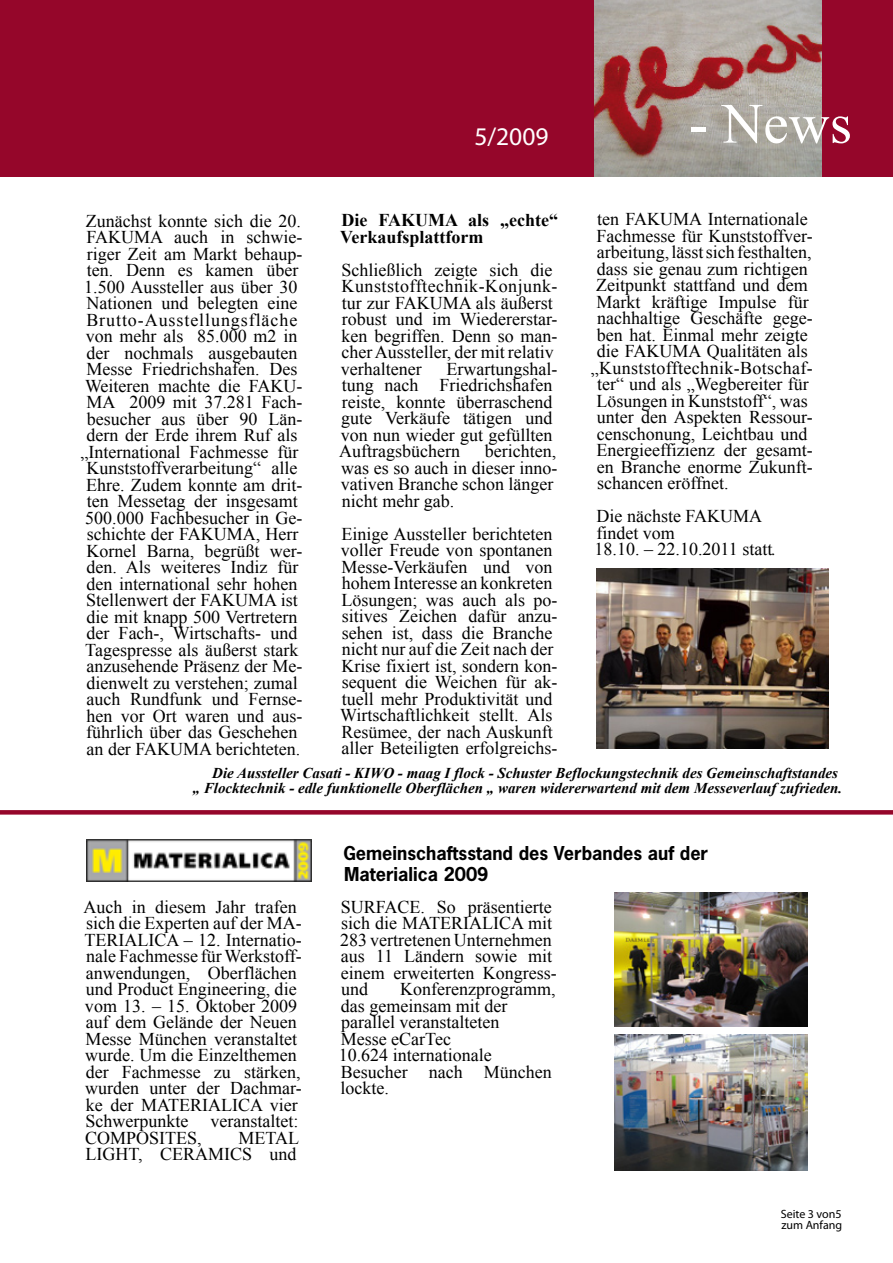
<style>
.page{position:relative;width:893px;height:1263px;background:#fff}
.page>*{position:absolute;margin:0;border:0;box-sizing:border-box;transform-origin:0 0}
.t1{font:57px "Times New Roman";color:#fff}
.t2{font:25.5px "Myriad Pro";color:#fff}
.t3{font:18px/16.5px "Times New Roman";color:#000}
.t4{font:700 18px/21px "News Gothic Std";color:#000}
.t5{font:700 18px/16.5px "Times New Roman";color:#000}
.t6{font:18px "Times New Roman";letter-spacing:.02em;color:#000}
.t7{font:italic 700 15px/15px "Times New Roman";color:#000;text-align:right}
.t8{font:12px/10.4px "Myriad Pro";color:#000}
.s1{font-weight:700;font-style:italic;font-size:12px}
</style>
<div class="page">
<div style="left:0;top:0;width:893px;height:176px;background:#95062a"></div>
<img style="left:594px;top:0;width:228px;height:176px">
<img style="left:596px;top:569px;width:232px;height:180px">
<svg style="left:0;top:810px;width:893px;height:4px;background:#970c2f"></svg>
<img style="left:86px;top:839px;width:225px;height:42px">
<img style="left:615px;top:893px;width:193px;height:133px">
<img style="left:615px;top:1035px;width:193px;height:135px">
<h2 class="t2" style="left:474px;top:121px;width:76px">5/2009</h2>
<p class="t3" style="left:81px;top:212px;width:223px;text-align:center">Zunächst konnte sich die 20.<br>FAKUMA auch in schwie&shy;riger Zeit am Markt behaup&shy;ten. Denn es kamen über<br>1.500 Aussteller aus über 30<br>Nationen und belegten eine<br>Brutto-Ausstellungsfläche von mehr als 85.000 m2 in der nochmals ausgebauten<br>Messe Friedrichshafen. Des<br>Weiteren machte die FAKU-<br>MA 2009 mit 37.281 Fach&shy;besucher aus über 90 Län&shy;dern der Erde ihrem Ruf als „International Fachmesse für<br>Kunststoffverarbeitung“ alle<br>Ehre. Zudem konnte am drit&shy;ten Messetag der insgesamt<br>500.000 Fachbesucher in Ge&shy;schichte der FAKUMA, Herr<br>Kornel Barna, begrüßt wer&shy;den. Als weiteres Indiz für den international sehr hohen<br>Stellenwert der FAKUMA ist die mit knapp 500 Vertretern der Fach-, Wirtschafts- und<br>Tagespresse als äußerst stark anzusehende Präsenz der Me&shy;dienwelt zu verstehen; zumal auch Rundfunk und Fernse&shy;hen vor Ort waren und aus&shy;führlich über das Geschehen an der FAKUMA berichteten.</p>
<p class="t5" style="left:340px;top:212px;width:219px">Die FAKUMA als „echte“<br>Verkaufsplattform</p>
<p class="t3" style="left:341px;top:261px;width:218px">Schließlich zeigte sich die<br>Kunststofftechnik-Konjunk&shy;tur zur FAKUMA als äußerst robust und im Wiedererstar&shy;ken begriffen. Denn so man&shy;cher Aussteller, der mit relativ verhaltener</p>
<p class="t3" style="left:339px;top:360px;width:220px;text-indent:107px">Erwartungshal&shy;tung nach Friedrichshafen reiste, konnte überraschend gute Verkäufe tätigen und von nun wieder gut gefüllten<br>Auftragsbüchern</p>
<p class="t3" style="left:341px;top:443px;width:218px;text-indent:144px">berichten, was es so auch in dieser inno&shy;vativen Branche schon länger nicht mehr gab.</p>
<p class="t3" style="left:340px;top:525px;width:219px">Einige Aussteller berichteten voller Freude von spontanen<br>Messe-Verkäufen und von hohem Interesse an konkreten<br>Lösungen; was auch als po&shy;sitives Zeichen dafür anzu&shy;sehen ist, dass die Branche nicht nur auf die Zeit nach der<br>Krise fixiert ist, sondern kon&shy;sequent die Weichen für ak&shy;tuell mehr Produktivität und<br>Wirtschaftlichkeit stellt. Als<br>Resümee, der nach Auskunft aller Beteiligten erfolgreichs-</p>
<h1 class="t1" style="left:689px;top:85px;width:165px">- News</h1>
<p class="t3" style="left:597px;top:211px;width:212px">ten FAKUMA Internationale</p>
<p class="t3" style="left:597px;top:227px;width:218px">Fachmesse für Kunststoffver-</p>
<p class="t3" style="left:597px;top:244px;width:216px">arbeitung, lässt sich festhalten,</p>
<p class="t3" style="left:597px;top:260px;width:212px">dass sie genau zum richtigen</p>
<p class="t3" style="left:596px;top:277px;width:213px">Zeitpunkt stattfand und dem</p>
<p class="t3" style="left:597px;top:293px;width:213px">Markt kräftige Impulse für</p>
<p class="t3" style="left:597px;top:310px;width:217px">nachhaltige Geschäfte gege-</p>
<p class="t3" style="left:597px;top:326px;width:212px">ben hat. Einmal mehr zeigte</p>
<p class="t3" style="left:597px;top:343px;width:212px">die FAKUMA Qualitäten als</p>
<p class="t6" style="left:591px;top:355px;width:223px">„Kunststofftechnik-Botschaf-</p>
<p class="t3" style="left:597px;top:376px;width:213px">ter“ und als „Wegbereiter für</p>
<p class="t3" style="left:597px;top:392px;width:213px">Lösungen in Kunststoff“, was</p>
<p class="t3" style="left:597px;top:409px;width:217px">unter den Aspekten Ressour-</p>
<p class="t3" style="left:597px;top:425px;width:212px">censchonung, Leichtbau und</p>
<p class="t3" style="left:597px;top:442px;width:218px">Energieeffizienz der gesamt-</p>
<p class="t3" style="left:597px;top:458px;width:217px">en Branche enorme Zukunft-</p>
<p class="t3" style="left:597px;top:475px;width:133px">schancen eröffnet.</p>
<p class="t3" style="left:595px;top:508px;width:182px">Die nächste FAKUMA findet vom<br>18.10. – 22.10.2011 statt<span class="s1">.</span></p>
<p class="t7" style="left:193px;top:765px;width:651px">Die Aussteller Casati - KIWO - maag I flock - Schuster Beflockungstechnik des Gemeinschaftstandes<br>„ Flocktechnik - edle funktionelle Oberflächen „ waren widererwartend mit dem Messeverlauf zufrieden.</p>
<p class="t3" style="left:83px;top:898px;width:220px">Auch in diesem Jahr trafen sich die Experten auf der MA-<br>TERIALICA – 12. Internatio&shy;nale Fachmesse für Werkstoff&shy;anwendungen, Oberflächen und Product Engineering, die vom 13. – 15. Oktober 2009 auf dem Gelände der Neuen<br>Messe München veranstaltet wurde. Um die Einzelthemen der Fachmesse zu stärken, wurden unter der Dachmar&shy;ke der MATERIALICA vier<br>Schwerpunkte veranstaltet:<br>COMPOSITES,</p>
<p class="t3" style="left:86px;top:1129px;width:215px;text-align:right">METAL<br>LIGHT, CERAMICS und</p>
<p class="t4" style="left:343px;top:842px;width:366px">Gemeinschaftsstand des Verbandes auf der<br>Materialica 2009</p>
<p class="t3" style="left:340px;top:898px;width:218px">SURFACE. So präsentierte sich die MATERIALICA mit<br>283 vertretenen Unternehmen aus 11 Ländern sowie mit einem erweiterten Kongress&shy;und</p>
<p class="t3" style="left:339px;top:980px;width:218px;text-indent:62px">Konferenzprogramm, das gemeinsam mit der parallel veranstalteten<br>Messe eCarTec<br>10.624 internationale<br>Besucher nach München lockte.</p>
<p class="t8" style="left:781px;top:1209px;width:63px">Seite von5 zum Anfang</p>
</div>
